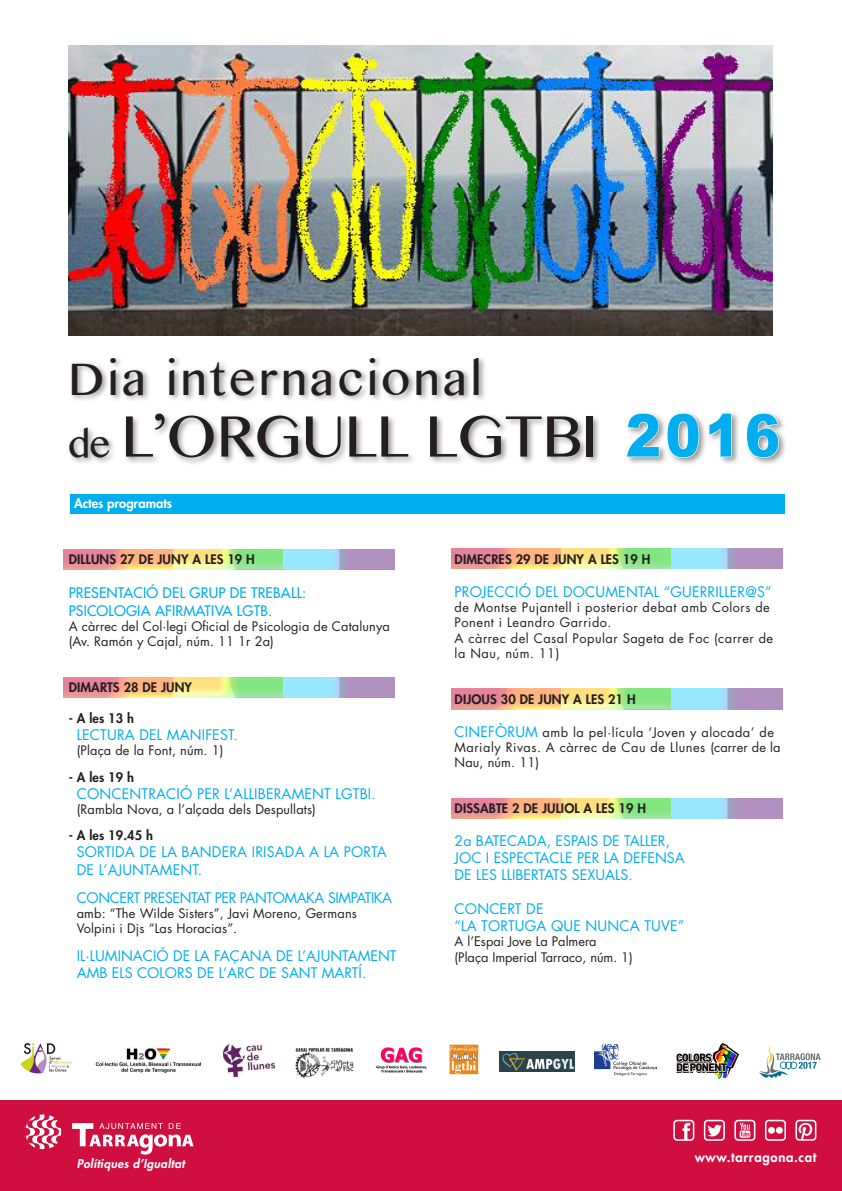
<style>
.page{position:relative;width:842px;height:1191px;background:#fff}
.page>*{position:absolute;margin:0;border:0;box-sizing:border-box;transform-origin:0 0}
.t1{font:59px "Bangla MN";letter-spacing:-.01em;color:#231f20}
.t2{font:46.4px "Bangla MN";letter-spacing:.07em;color:#231f20}
.t3{font:14.2px/17px "Futura";color:#00aeef}
.t4{font:14.2px "Futura";letter-spacing:.01em;color:#00aeef}
.t5{font:14.2px "Futura";letter-spacing:-.03em;color:#00aeef}
.t6{font:800 13.1px "Futura";letter-spacing:.05em;color:#fff}
.t7{font:800 12.9px "Futura";color:#fff}
.t8{font:12.8px/15.3px "Futura";letter-spacing:.01em;color:#231f20}
.t9{font:12.8px/15.3px "Futura";letter-spacing:.04em;color:#231f20}
.t10{font:800 12.8px "Futura";letter-spacing:.01em;color:#231f20}
.t11{font:italic 800 11.8px "Futura";letter-spacing:.03em;color:#fff}
.s1{font-size:36.8px}
.s2{font-family:"Arial";font-weight:900;color:#00aeef}
.s3{font-size:14.2px;color:#00aeef}
</style>
<div class="page">
<img style="left:452px;top:798px;width:330px;height:20px">
<img style="left:452px;top:689px;width:330px;height:20px">
<img style="left:452px;top:548px;width:330px;height:20px">
<img style="left:63px;top:549px;width:331px;height:20px">
<img style="left:63px;top:677px;width:331px;height:20px">
<div style="left:0;top:1100px;width:842px;height:90px;background:#d10e40"></div>
<svg style="left:759px;top:1045px;width:62px;height:33px"></svg>
<img style="left:68px;top:45px;width:705px;height:291px">
<img style="left:95px;top:1046px;width:107px;height:27px">
<img style="left:21px;top:1043px;width:51px;height:31px">
<img style="left:595px;top:1044px;width:61px;height:31px">
<img style="left:224px;top:1044px;width:51px;height:32px">
<img style="left:295px;top:1047px;width:59px;height:31px">
<img style="left:376px;top:1047px;width:51px;height:26px">
<img style="left:449px;top:1044px;width:30px;height:30px">
<img style="left:499px;top:1051px;width:75px;height:21px">
<div style="left:67px;top:356px;width:720px;height:110px;background:#6d6d6c;opacity:.7"></div>
<svg style="left:626px;top:412px;width:34px;height:46px"></svg>
<svg style="left:666px;top:412px;width:34px;height:46px"></svg>
<svg style="left:708px;top:412px;width:24px;height:46px"></svg>
<svg style="left:746px;top:412px;width:33px;height:46px"></svg>
<div style="left:70px;top:494px;width:715px;height:20px;background:#00aeef"></div>
<img style="left:677px;top:1043px;width:61px;height:35px">
<svg style="left:673px;top:1119px;width:21px;height:21px"></svg>
<svg style="left:734px;top:1119px;width:21px;height:21px"></svg>
<svg style="left:704px;top:1119px;width:21px;height:21px"></svg>
<svg style="left:72px;top:1123px;width:122px;height:31px"></svg>
<svg style="left:26px;top:1114px;width:35px;height:35px"></svg>
<svg style="left:765px;top:1119px;width:21px;height:21px"></svg>
<svg style="left:795px;top:1119px;width:21px;height:21px"></svg>
<p class="t2" style="left:68px;top:348px;width:415px">Dia internacional</p>
<p class="t1" style="left:68px;top:397px;width:714px"><span class="s1">de</span> L’ORGULL LGTBI <span class="s2">2016</span></p>
<p class="t7" style="left:74px;top:495px;width:100px">Actes programats</p>
<p class="t10" style="left:69px;top:551px;width:188px">DILLUNS 27 DE JUNY A LES 19 H</p>
<p class="t4" style="left:69px;top:584px;width:239px">PRESENTACIÓ DEL GRUP DE TREBALL:</p>
<p class="t4" style="left:69px;top:601px;width:205px">PSICOLOGIA AFIRMATIVA LGTB.</p>
<p class="t8" style="left:69px;top:618px;width:323px">A càrrec del Col·legi Oficial de Psicologia de Catalunya (Av. Ramón y Cajal, núm. 11 1r 2a)</p>
<p class="t10" style="left:69px;top:679px;width:125px">DIMARTS 28 DE JUNY</p>
<p class="t10" style="left:69px;top:710px;width:67px">- A les 13 h</p>
<p class="t3" style="left:77px;top:726px;width:163px">LECTURA DEL MANIFEST.</p>
<p class="t8" style="left:77px;top:743px;width:148px">(Plaça de la Font, núm. 1)</p>
<p class="t10" style="left:69px;top:769px;width:67px">- A les 19 h</p>
<p class="t3" style="left:77px;top:785px;width:300px">CONCENTRACIÓ PER L’ALLIBERAMENT LGTBI.</p>
<p class="t8" style="left:77px;top:802px;width:241px">(Rambla Nova, a l’alçada dels Despullats)</p>
<p class="t10" style="left:69px;top:827px;width:86px">- A les 19.45 h</p>
<p class="t3" style="left:77px;top:844px;width:311px">SORTIDA DE LA BANDERA IRISADA A LA PORTA<br>DE L’AJUNTAMENT.</p>
<p class="t5" style="left:77px;top:888px;width:317px">CONCERT PRESENTAT PER PANTOMAKA SIMPATIKA</p>
<p class="t8" style="left:77px;top:905px;width:282px">amb: “The Wilde Sisters”, Javi Moreno, Germans<br>Volpini i Djs “Las Horacias”.</p>
<p class="t3" style="left:77px;top:947px;width:321px">IL·LUMINACIÓ DE LA FAÇANA DE L’AJUNTAMENT<br>AMB ELS COLORS DE L’ARC DE SANT MARTÍ.</p>
<p class="t10" style="left:455px;top:551px;width:197px">DIMECRES 29 DE JUNY A LES 19 H</p>
<p class="t3" style="left:455px;top:583px;width:318px">PROJECCIÓ DEL DOCUMENTAL “GUERRILLER@S”</p>
<p class="t9" style="left:455px;top:600px;width:317px">de Montse Pujantell i posterior debat amb Colors de<br>Ponent i Leandro Garrido.</p>
<p class="t9" style="left:455px;top:630px;width:320px">A càrrec del Casal Popular Sageta de Foc (carrer de la Nau, núm. 11)</p>
<p class="t10" style="left:455px;top:691px;width:182px">DIJOUS 30 DE JUNY A LES 21 H</p>
<p class="t9" style="left:455px;top:724px;width:327px"><span class="s3">CINEFÒRUM</span> amb la pel·lícula ‘Joven y alocada’ de<br>Marialy Rivas. A càrrec de Cau de Llunes (carrer de la<br>Nau, núm. 11)</p>
<p class="t10" style="left:455px;top:800px;width:193px">DISSABTE 2 DE JULIOL A LES 19 H</p>
<p class="t3" style="left:455px;top:832px;width:217px">2a BATECADA, ESPAIS DE TALLER,</p>
<p class="t3" style="left:455px;top:849px;width:232px">JOC I ESPECTACLE PER LA DEFENSA</p>
<p class="t3" style="left:455px;top:866px;width:180px">DE LES LLIBERTATS SEXUALS.</p>
<p class="t3" style="left:455px;top:900px;width:90px">CONCERT DE</p>
<p class="t3" style="left:455px;top:917px;width:231px">“LA TORTUGA QUE NUNCA TUVE”</p>
<p class="t8" style="left:455px;top:934px;width:144px">A l’Espai Jove La Palmera</p>
<p class="t8" style="left:455px;top:949px;width:180px">(Plaça Imperial Tarraco, núm. 1)</p>
<p class="t11" style="left:77px;top:1156px;width:110px">Polítiques d’Igualtat</p>
<p class="t6" style="left:695px;top:1148px;width:123px">www.tarragona.cat</p>
</div>
